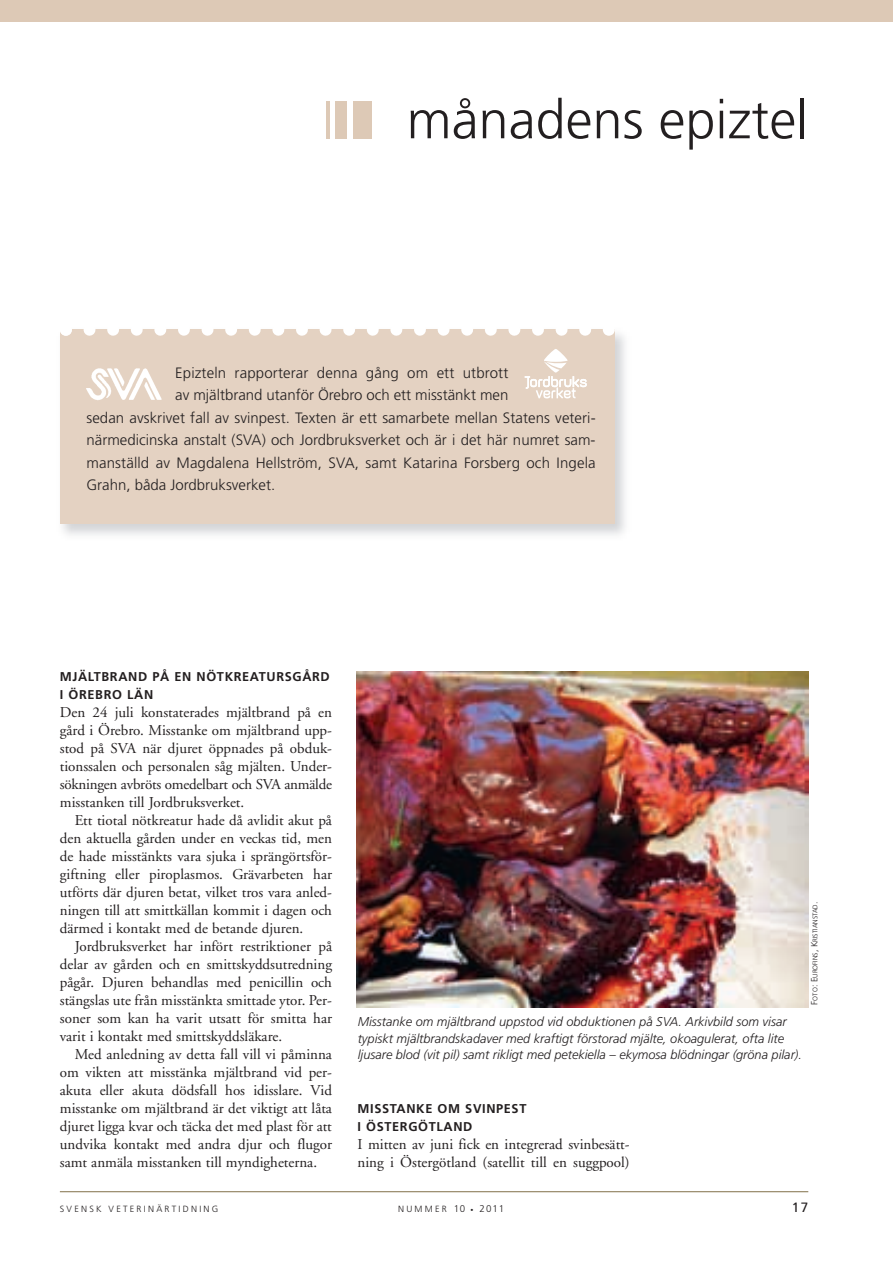
<style>
.page{position:relative;width:893px;height:1264px;background:#fff}
.page>*{position:absolute;margin:0;border:0;box-sizing:border-box;transform-origin:0 0}
.t1{font:300 54px "Frutiger";color:#231f20}
.t2{font:15px/18px "Adobe Garamond";color:#231f20;text-align:justify}
.t3{font:300 15px "Frutiger";letter-spacing:.005em;color:#231f20}
.t4{font:13.5px "Frutiger";color:#231f20}
.t5{font:italic 300 12.75px/16.5px "Frutiger";color:#231f20}
.t6{font:700 12.75px/18px "Frutiger";letter-spacing:.05em;color:#231f20}
.t7{font:300 9px "Frutiger";letter-spacing:.25em;color:#231f20}
.t8{font:300 6.75px "Frutiger";color:#231f20}
.s1{color:#ddc9b6}
.s2{font-size:9px}
.s3{font-size:9.75px}
.s4{font-size:6px}
</style>
<div class="page">
<div style="left:0;top:0;width:893px;height:22px;background:#ddc9b6"></div>
<img style="left:356px;top:671px;width:452px;height:336px">
<div style="left:60px;top:329px;width:555px;height:195px;background:#e4d2c2"></div>
<svg style="left:60px;top:329px;width:531px;height:7px"></svg>
<svg style="left:603px;top:329px;width:12px;height:7px"></svg>
<img style="left:86px;top:368px;width:76px;height:32px">
<svg style="left:525px;top:349px;width:62px;height:49px"></svg>
<hr style="left:60px;top:1191px;width:748px;height:1px;background:#82704a">
<h1 class="t1" style="left:324px;top:98px;width:486px"><span class="s1">❘❙❚</span> månadens epiztel</h1>
<p class="t3" style="left:175px;top:366px;width:335px">Epizteln rapporterar denna gång om ett utbrott</p>
<p class="t3" style="left:175px;top:389px;width:335px">av mjältbrand utanför Örebro och ett misstänkt men</p>
<p class="t3" style="left:86px;top:411px;width:511px">sedan avskrivet fall av svinpest. Texten är ett samarbete mellan Statens veteri -</p>
<p class="t3" style="left:86px;top:434px;width:511px">närmedicinska anstalt (SVA) och Jordbruksverket och är i det här numret sam-</p>
<p class="t3" style="left:86px;top:456px;width:511px">manställd av Magdalena Hellström, SVA, samt Katarina Forsberg och Ingela</p>
<p class="t3" style="left:86px;top:479px;width:190px">Grahn, båda Jordbruksverket.</p>
<p class="t6" style="left:60px;top:668px;width:271px">MJÄLTBRAND PÅ EN NÖTKREATURSGÅRD<br>I ÖREBRO LÄN</p>
<p class="t2" style="left:60px;top:704px;width:274px">Den 24 juli konstaterades mjältbrand på en gård i Örebro. Misstanke om mjältbrand upp&shy;stod på SVA när djuret öppnades på obduk&shy;tionssalen och personalen såg mjälten. Under&shy;sökningen avbröts omedelbart och SVA anmälde misstanken till Jordbruksverket.</p>
<p class="t2" style="left:60px;top:812px;width:274px;text-indent:15px">Ett tiotal nötkreatur hade då avlidit akut på den aktuella gården under en veckas tid, men de hade misstänkts vara sjuka i sprängörtsför&shy;giftning eller piroplasmos. Grävarbeten har utförts där djuren betat, vilket tros vara anled&shy;ningen till att smittkällan kommit i dagen och därmed i kontakt med de betande djuren.</p>
<p class="t2" style="left:60px;top:938px;width:274px;text-indent:15px">Jordbruksverket har infört restriktioner på delar av gården och en smittskyddsutredning pågår. Djuren behandlas med penicillin och stängslas ute från misstänkta smittade ytor. Per&shy;soner som kan ha varit utsatt för smitta har varit i kontakt med smittskyddsläkare.</p>
<p class="t2" style="left:60px;top:1046px;width:274px;text-indent:15px">Med anledning av detta fall vill vi påminna om vikten att misstänka mjältbrand vid per - akuta eller akuta dödsfall hos idisslare. Vid misstanke om mjältbrand är det viktigt att låta djuret ligga kvar och täcka det med plast för att undvika kontakt med andra djur och flugor samt anmäla misstanken till myndigheterna.</p>
<p class="t5" style="left:358px;top:1014px;width:446px">Misstanke om mjältbrand uppstod vid obduktionen på SVA. Arkivbild som visar typiskt mjältbrandskadaver med kraftigt förstorad mjälte, okoagulerat, ofta lite ljusare blod (vit pil) samt rikligt med petekiella – ekymosa blödningar (gröna pilar).</p>
<p class="t8" style="left:812px;top:1004px;width:104px;rotate:-90deg"><span class="s2">F</span>OTO<span class="s2">: E</span>UROFINS<span class="s2">, K</span>RISTIANSTAD<span class="s2">.</span></p>
<p class="t6" style="left:358px;top:1100px;width:170px">MISSTANKE OM SVINPEST<br>I ÖSTERGÖTLAND</p>
<p class="t2" style="left:358px;top:1136px;width:274px">I mitten av juni fick en integrerad svinbesätt&shy;ning i Östergötland (satellit till en suggpool)</p>
<p class="t7" style="left:60px;top:1204px;width:160px">SVENSK VETERINÄRTIDNING</p>
<p class="t7" style="left:398px;top:1204px;width:108px">NUMMER <span class="s3">10</span> <span class="s4">•</span> <span class="s3">2011</span></p>
<p class="t4" style="left:792px;top:1201px;width:18px">17</p>
</div>
